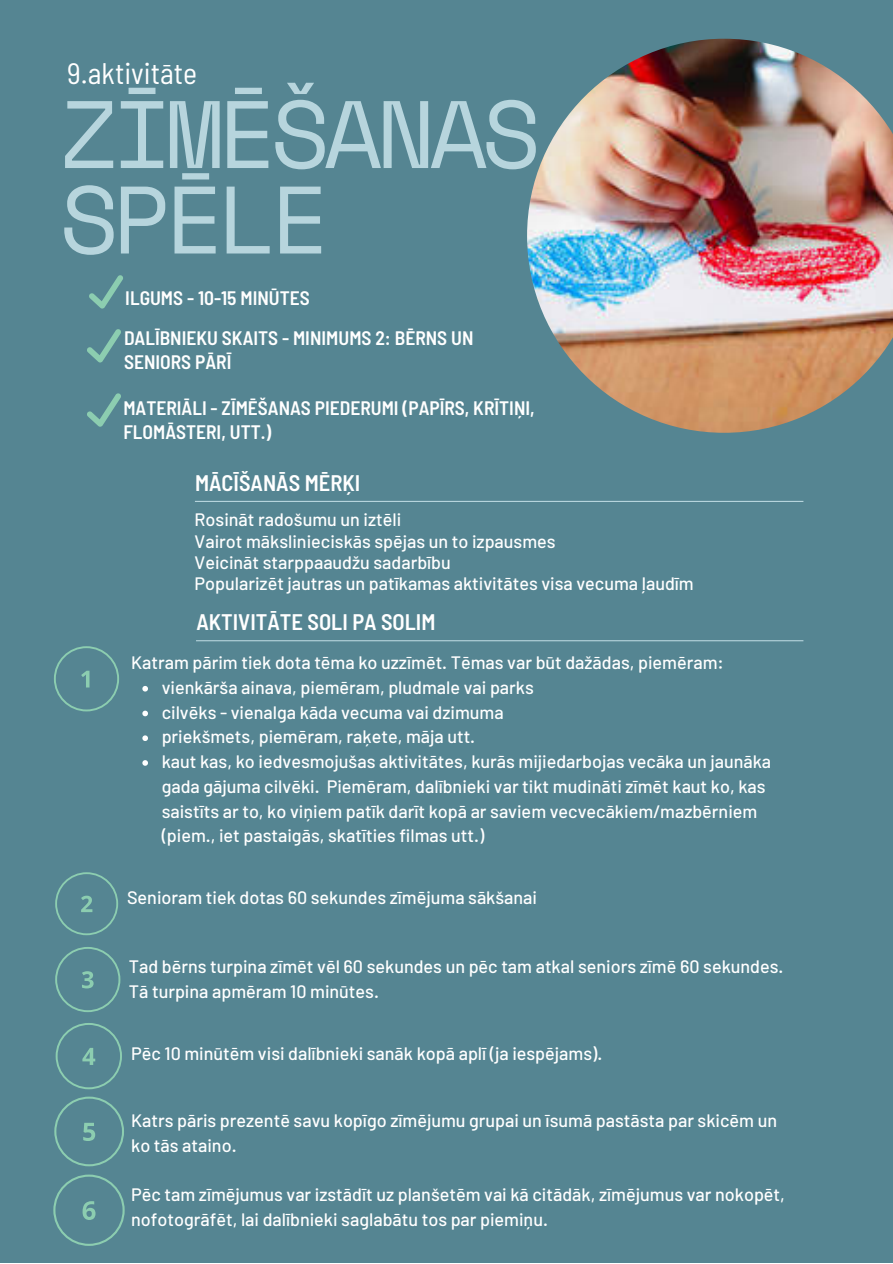
<style>
.page{position:relative;width:893px;height:1264px;background:#fff}
.page>*{position:absolute;margin:0;border:0;box-sizing:border-box;transform-origin:0 0}
.t1{font:95.55px/85.5px "Space Mono";letter-spacing:-.06em;color:#b7d5dd}
.t2{font:semi-condensed 29.7px "Barlow";color:#fff}
.t3{font:600 semi-condensed 22.5px "Barlow";color:#fff}
.t4{font:600 semi-condensed 19.5px/40px "Barlow";color:#fff}
.t5{font:500 18px/24.8px "Barlow";color:#fff}
</style>
<div class="page">
<div style="left:0;top:0;width:892px;height:1262px;background:#558592"></div>
<hr style="left:195px;top:501px;width:608px;height:1px;background:#b7d5dd">
<hr style="left:196px;top:640px;width:607px;height:1px;background:#b7d5dd">
<img style="left:527px;top:39px;width:365px;height:394px">
<svg style="left:89px;top:275px;width:34px;height:33px"></svg>
<svg style="left:87px;top:329px;width:34px;height:33px"></svg>
<svg style="left:87px;top:393px;width:34px;height:34px"></svg>
<svg style="left:54px;top:646px;width:65px;height:65px"></svg>
<svg style="left:55px;top:872px;width:63px;height:63px"></svg>
<svg style="left:55px;top:947px;width:65px;height:65px"></svg>
<svg style="left:56px;top:1023px;width:66px;height:66px"></svg>
<svg style="left:54px;top:1096px;width:70px;height:70px"></svg>
<svg style="left:53px;top:1174px;width:72px;height:71px"></svg>
<svg style="left:142px;top:686px;width:6px;height:5px"></svg>
<svg style="left:142px;top:710px;width:6px;height:6px"></svg>
<svg style="left:142px;top:735px;width:6px;height:6px"></svg>
<svg style="left:142px;top:760px;width:6px;height:5px"></svg>
<h2 class="t2" style="left:67px;top:54px;width:131px">9.aktivitāte</h2>
<h1 class="t1" style="left:60px;top:89px;width:482px">ZĪMĒŠANAS<br>SPĒLE</h1>
<p class="t4" style="left:124px;top:277px;width:351px">ILGUMS - 10-15 MINŪTES<br>DALĪBNIEKU SKAITS - MINIMUMS 2: BĒRNS UN</p>
<p class="t4" style="left:124px;top:341px;width:109px">SENIORS PĀRĪ</p>
<p class="t4" style="left:123px;top:395px;width:413px;line-height:23.5px">MATERIĀLI - ZĪMĒŠANAS PIEDERUMI (PAPĪRS, KRĪTIŅI,<br>FLOMĀSTERI, UTT.)</p>
<p class="t3" style="left:195px;top:469px;width:167px">MĀCĪŠANĀS MĒRĶI</p>
<p class="t5" style="left:194px;top:508px;width:500px;line-height:21.3px">Rosināt radošumu un iztēli<br>Vairot mākslinieciskās spējas un to izpausmes<br>Veicināt starppaaudžu sadarbību<br>Popularizēt jautras un patīkamas aktivitātes visa vecuma ļaudīm</p>
<p class="t3" style="left:196px;top:607px;width:240px">AKTIVITĀTE SOLI PA SOLIM</p>
<p class="t5" style="left:131px;top:649px;width:594px">Katram pārim tiek dota tēma ko uzzīmēt. Tēmas var būt dažādas, piemēram:</p>
<p class="t5" style="left:162px;top:674px;width:611px">vienkārša ainava, piemēram, pludmale vai parks<br>cilvēks - vienalga kāda vecuma vai dzimuma<br>priekšmets, piemēram, raķete, māja utt.<br>kaut kas, ko iedvesmojušas aktivitātes, kurās mijiedarbojas vecāka un jaunāka gada gājuma cilvēki. Piemēram, dalībnieki var tikt mudināti zīmēt kaut ko, kas saistīts ar to, ko viņiem patīk darīt kopā ar saviem vecvecākiem/mazbērniem (piem., iet pastaigās, skatīties filmas utt.)</p>
<p class="t5" style="left:127px;top:884px;width:411px">Senioram tiek dotas 60 sekundes zīmējuma sākšanai</p>
<p class="t5" style="left:129px;top:953px;width:656px">Tad bērns turpina zīmēt vēl 60 sekundes un pēc tam atkal seniors zīmē 60 sekundes.<br>Tā turpina apmēram 10 minūtes.</p>
<p class="t5" style="left:131px;top:1040px;width:472px">Pēc 10 minūtēm visi dalībnieki sanāk kopā aplī (ja iespējams).</p>
<p class="t5" style="left:131px;top:1107px;width:647px">Katrs pāris prezentē savu kopīgo zīmējumu grupai un īsumā pastāsta par skicēm un ko tās ataino.</p>
<p class="t5" style="left:131px;top:1181px;width:655px">Pēc tam zīmējumus var izstādīt uz planšetēm vai kā citādāk, zīmējumus var nokopēt, nofotogrāfēt, lai dalībnieki saglabātu tos par piemiņu.</p>
</div>
